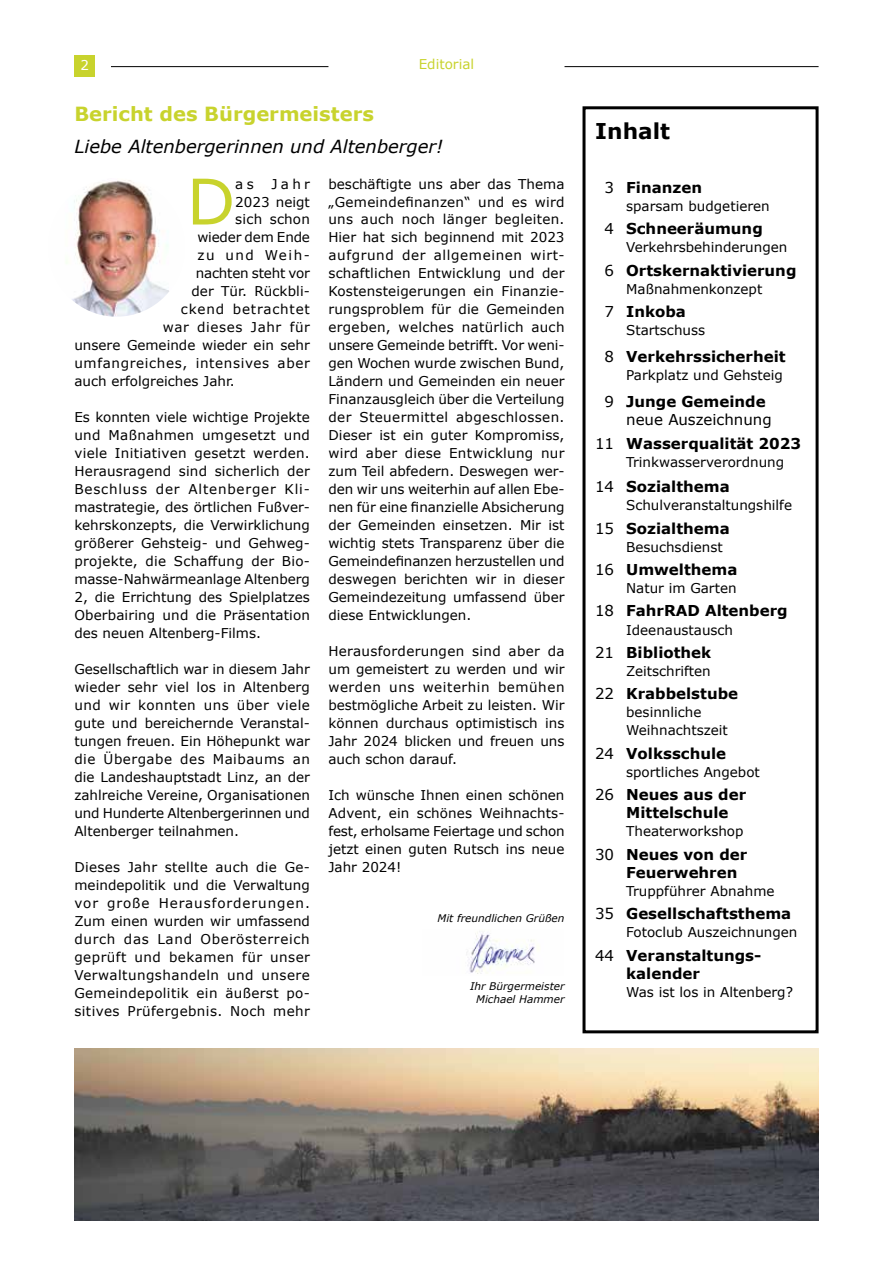
<style>
.page{position:relative;width:893px;height:1263px;background:#fff}
.page>*{position:absolute;margin:0;border:0;box-sizing:border-box;transform-origin:0 0}
.t1{font:63px "Verdana";color:#c8d32d}
.t2{font:700 21.75px "Verdana";color:#000}
.t3{font:700 19.5px "Verdana";color:#c8d32d}
.t4{font:italic 18px "Verdana";color:#000}
.t5{font:700 15px/18px "Verdana";color:#000}
.t6{font:15px/18px "Verdana";color:#000}
.t7{font:13.5px/18px "Verdana";color:#000;text-align:justify}
.t8{font:13.5px "Verdana";letter-spacing:.045em;color:#000}
.t9{font:13.5px "Verdana";letter-spacing:.06em;color:#000}
.t10{font:13.5px "Verdana";letter-spacing:.11em;color:#000}
.t11{font:13.5px "Verdana";color:#c8d32d}
.t12{font:13.5px "Verdana";color:#fff}
.t13{font:italic 10.5px/13.5px "Verdana";color:#000;text-align:center}
.s1{font-weight:400}
.s2{font-weight:700}
</style>
<div class="page">
<div style="left:74px;top:56px;width:21px;height:21px;background:#c8d32d"></div>
<hr style="left:111px;top:66px;width:217px;height:1px;background:#000">
<hr style="left:564px;top:66px;width:255px;height:1px;background:#000">
<div style="left:582px;top:106px;width:237px;height:927px;border:3px solid #000"></div>
<img style="left:466px;top:931px;width:73px;height:43px">
<img style="left:66px;top:180px;width:103px;height:137px">
<img style="left:74px;top:1048px;width:744px;height:172px">
<p class="t12" style="left:81px;top:56px;width:10px">2</p>
<p class="t11" style="left:419px;top:55px;width:57px">Editorial</p>
<h3 class="t3" style="left:74px;top:100px;width:301px">Bericht des Bürgermeisters</h3>
<h3 class="t4" style="left:74px;top:134px;width:370px">Liebe Altenbergerinnen und Altenberger!</h3>
<h1 class="t1" style="left:187px;top:158px;width:50px">D</h1>
<p class="t7" style="left:235px;top:174px;width:20px">as</p>
<p class="t7" style="left:272px;top:174px;width:40px">Jahr</p>
<p class="t7" style="left:235px;top:192px;width:76px">2023 neigt</p>
<p class="t7" style="left:235px;top:210px;width:76px">sich schon</p>
<p class="t7" style="left:197px;top:228px;width:114px">wieder dem Ende</p>
<p class="t10" style="left:197px;top:246px;width:114px">zu und Weih-</p>
<p class="t7" style="left:196px;top:264px;width:116px">nachten steht vor</p>
<p class="t7" style="left:191px;top:282px;width:120px">der Tür. Rückbli-</p>
<p class="t9" style="left:181px;top:300px;width:131px">ckend betrachtet</p>
<p class="t8" style="left:163px;top:318px;width:149px">war dieses Jahr für</p>
<p class="t7" style="left:74px;top:336px;width:237px">unsere Gemeinde wieder ein sehr</p>
<p class="t8" style="left:74px;top:354px;width:237px">umfangreiches, intensives aber</p>
<p class="t7" style="left:74px;top:372px;width:162px">auch erfolgreiches Jahr.</p>
<p class="t7" style="left:74px;top:408px;width:237px">Es konnten viele wichtige Projekte und Maßnahmen umgesetzt und viele Initiativen gesetzt werden.<br>Herausragend sind sicherlich der Beschluss der Altenberger Kli&shy;mastrategie, des örtlichen Fußver&shy;kehrskonzepts, die Verwirklichung größerer Gehsteig- und Gehweg&shy;projekte, die Schaffung der Bio&shy;masse-Nahwärmeanlage Altenberg 2, die Errichtung des Spielplatzes Oberbairing und die Präsentation des neuen Altenberg-Films.</p>
<p class="t7" style="left:74px;top:660px;width:237px">Gesellschaftlich war in diesem Jahr wieder sehr viel los in Altenberg und wir konnten uns über viele gute und bereichernde Veranstal&shy;tungen freuen. Ein Höhepunkt war die Übergabe des Maibaums an die Landeshauptstadt Linz, an der zahlreiche Vereine, Organisationen und Hunderte Altenbergerinnen und Altenberger teilnahmen.</p>
<p class="t7" style="left:74px;top:858px;width:237px">Dieses Jahr stellte auch die Ge&shy;meindepolitik und die Verwaltung vor große Herausforderungen.<br>Zum einen wurden wir umfassend durch das Land Oberösterreich geprüft und bekamen für unser Verwaltungshandeln und unsere Gemeindepolitik ein äußerst po&shy;sitives Prüfergebnis. Noch mehr</p>
<p class="t7" style="left:328px;top:174px;width:238px">beschäftigte uns aber das Thema „Gemeindefinanzen“ und es wird uns auch noch länger begleiten.<br>Hier hat sich beginnend mit 2023 aufgrund der allgemeinen wirt&shy;schaftlichen Entwicklung und der Kostensteigerungen ein Finanzie&shy;rungsproblem für die Gemeinden ergeben, welches natürlich auch unsere Gemeinde betrifft. Vor weni&shy;gen Wochen wurde zwischen Bund, Ländern und Gemeinden ein neuer Finanzausgleich über die Verteilung der Steuermittel abgeschlossen.<br>Dieser ist ein guter Kompromiss, wird aber diese Entwicklung nur zum Teil abfedern. Deswegen wer&shy;den wir uns weiterhin auf allen Ebe&shy;nen für eine finanzielle Absicherung der Gemeinden einsetzen. Mir ist wichtig stets Transparenz über die Gemeindefinanzen herzustellen und deswegen berichten wir in dieser Gemeindezeitung umfassend über diese Entwicklungen.</p>
<p class="t7" style="left:328px;top:642px;width:238px">Herausforderungen sind aber da um gemeistert zu werden und wir werden uns weiterhin bemühen bestmögliche Arbeit zu leisten. Wir können durchaus optimistisch ins Jahr 2024 blicken und freuen uns auch schon darauf.</p>
<p class="t7" style="left:328px;top:786px;width:238px">Ich wünsche Ihnen einen schönen Advent, ein schönes Weihnachts&shy;fest, erholsame Feiertage und schon jetzt einen guten Rutsch ins neue Jahr 2024!</p>
<p class="t13" style="left:438px;top:912px;width:128px">Mit freundlichen Grüßen</p>
<p class="t13" style="left:470px;top:979px;width:96px">Ihr Bürgermeister<br>Michael Hammer</p>
<h2 class="t2" style="left:595px;top:116px;width:76px">Inhalt</h2>
<p class="t5" style="left:605px;top:178px;width:99px"><span class="s1">3</span> Finanzen</p>
<p class="t7" style="left:626px;top:197px;width:145px">sparsam budgetieren</p>
<p class="t5" style="left:605px;top:219px;width:160px"><span class="s1">4</span> Schneeräumung</p>
<p class="t7" style="left:626px;top:238px;width:163px">Verkehrsbehinderungen</p>
<p class="t5" style="left:605px;top:261px;width:193px"><span class="s1">6</span> Ortskernaktivierung</p>
<p class="t7" style="left:626px;top:280px;width:138px">Maßnahmenkonzept</p>
<p class="t5" style="left:605px;top:302px;width:83px"><span class="s1">7</span> Inkoba</p>
<p class="t7" style="left:626px;top:321px;width:80px">Startschuss</p>
<p class="t5" style="left:605px;top:347px;width:183px"><span class="s1">8</span> Verkehrssicherheit</p>
<p class="t7" style="left:626px;top:366px;width:158px">Parkplatz und Gehsteig</p>
<p class="t6" style="left:626px;top:393px;width:147px;text-indent:-22px">9 <span class="s2">Junge Gemeinde </span>neue Auszeichnung</p>
<p class="t5" style="left:595px;top:434px;width:208px"><span class="s1">11</span> Wasserqualität 2023</p>
<p class="t7" style="left:626px;top:453px;width:159px">Trinkwasserverordnung</p>
<p class="t5" style="left:595px;top:477px;width:136px"><span class="s1">14</span> Sozialthema</p>
<p class="t7" style="left:626px;top:496px;width:167px">Schulveranstaltungshilfe</p>
<p class="t5" style="left:595px;top:519px;width:136px"><span class="s1">15</span> Sozialthema</p>
<p class="t7" style="left:626px;top:537px;width:98px">Besuchsdienst</p>
<p class="t5" style="left:595px;top:560px;width:144px"><span class="s1">16</span> Umwelthema</p>
<p class="t7" style="left:626px;top:579px;width:112px">Natur im Garten</p>
<p class="t5" style="left:595px;top:602px;width:194px"><span class="s1">18</span> FahrRAD Altenberg</p>
<p class="t7" style="left:626px;top:620px;width:109px">Ideenaustausch</p>
<p class="t5" style="left:595px;top:643px;width:118px"><span class="s1">21</span> Bibliothek</p>
<p class="t7" style="left:626px;top:662px;width:86px">Zeitschriften</p>
<p class="t5" style="left:595px;top:685px;width:145px"><span class="s1">22</span> Krabbelstube</p>
<p class="t7" style="left:626px;top:703px;width:103px">besinnliche<br>Weihnachtszeit</p>
<p class="t5" style="left:595px;top:744px;width:133px"><span class="s1">24</span> Volksschule</p>
<p class="t7" style="left:626px;top:763px;width:135px">sportliches Angebot</p>
<p class="t5" style="left:626px;top:786px;width:121px;text-indent:-31px"><span class="s1">26</span> Neues aus der<br>Mittelschule</p>
<p class="t7" style="left:626px;top:822px;width:119px">Theaterworkshop</p>
<p class="t5" style="left:626px;top:845px;width:123px;text-indent:-31px"><span class="s1">30</span> Neues von der<br>Feuerwehren</p>
<p class="t7" style="left:626px;top:882px;width:150px">Truppführer Abnahme</p>
<p class="t5" style="left:595px;top:904px;width:198px"><span class="s1">35</span> Gesellschaftsthema</p>
<p class="t7" style="left:626px;top:923px;width:173px">Fotoclub Auszeichnungen</p>
<p class="t5" style="left:626px;top:946px;width:137px;text-indent:-31px"><span class="s1">44</span> Veranstaltungs&shy;kalender</p>
<p class="t7" style="left:626px;top:983px;width:168px">Was ist los in Altenberg?</p>
</div>
